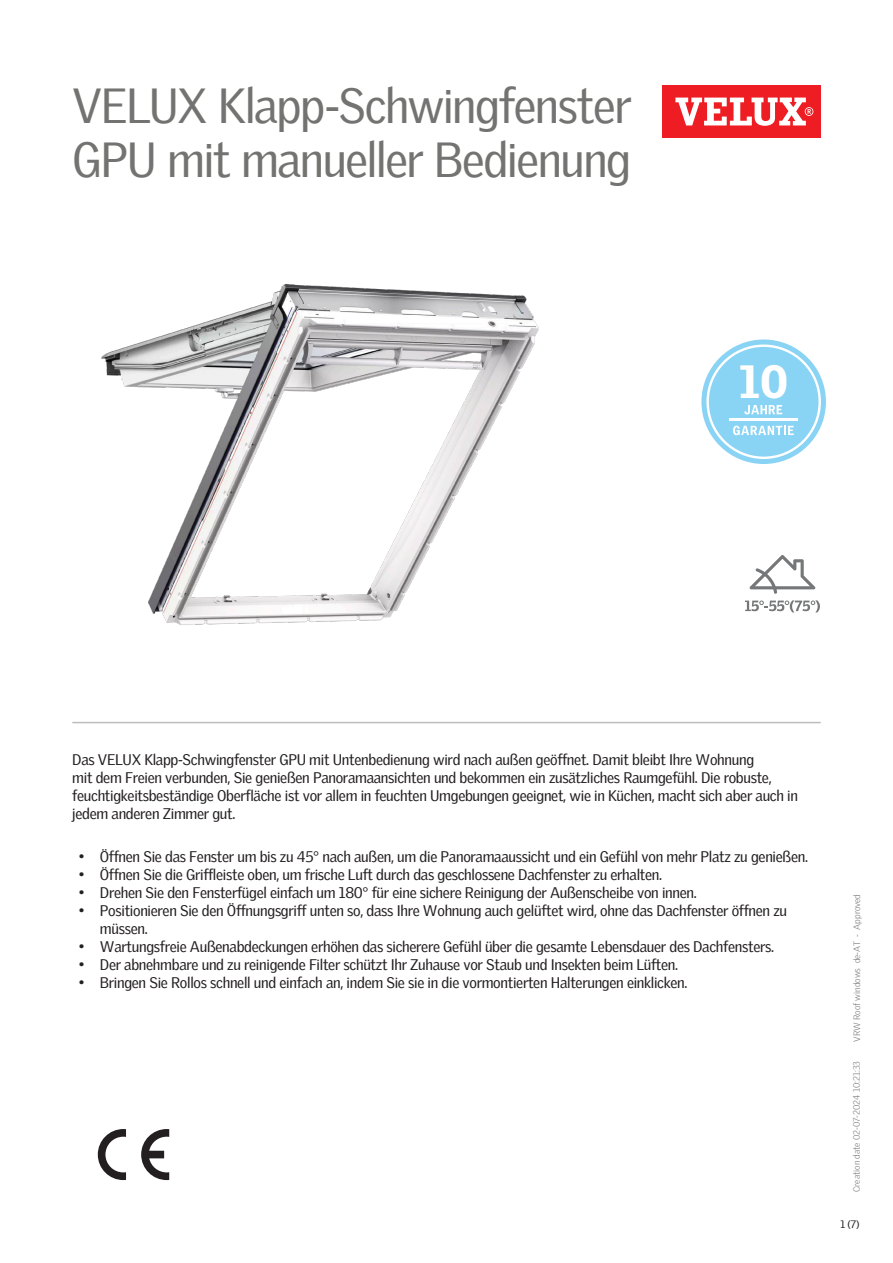
<style>
.page{position:relative;width:893px;height:1263px;background:#fff}
.page>*{position:absolute;margin:0;border:0;box-sizing:border-box;transform-origin:0 0}
.Headline{font:48px/54px "Velux Gothic";letter-spacing:-.03em;color:#737371}
.t1{font:900 45.3px "Velux Gothic";color:#fff}
.Body_Regular{font:15px/18px "Velux Gothic";letter-spacing:-.02em;color:#231f20}
.t2{font:10.5px "Velux Gothic";color:#231f20}
.t3{font:300 9px "Velux Gothic";color:#7c7e81}
</style>
<div class="page">
<div style="left:662px;top:85px;width:159px;height:53px;background:#ee1d23"></div>
<svg style="left:675px;top:98px;width:138px;height:28px"></svg>
<hr style="left:72px;top:722px;width:749px;height:1px;background:#bcbdbb">
<svg style="left:749px;top:555px;width:66px;height:39px"></svg>
<svg style="left:745px;top:600px;width:75px;height:12px"></svg>
<svg style="left:141px;top:1129px;width:28px;height:51px"></svg>
<svg style="left:98px;top:1129px;width:28px;height:51px"></svg>
<svg style="left:701px;top:339px;width:125px;height:125px"></svg>
<img style="left:101px;top:284px;width:438px;height:341px">
<p class="Headline" style="left:72px;top:74px;width:561px">VELUX Klapp-Schwingfenster<br>GPU mit manueller Bedienung</p>
<p class="t1" style="left:739px;top:353px;width:50px">10</p>
<p class="Body_Regular" style="left:72px;top:749px;width:727px">Das VELUX Klapp-Schwingfenster GPU mit Untenbedienung wird nach außen geöffnet. Damit bleibt Ihre Wohnung<br>mit dem Freien verbunden, Sie genießen Panoramaansichten und bekommen ein zusätzliches Raumgefühl. Die robuste, feuchtigkeitsbeständige Oberfläche ist vor allem in feuchten Umgebungen geeignet, wie in Küchen, macht sich aber auch in jedem anderen Zimmer gut.</p>
<p class="Body_Regular" style="left:79px;top:846px;width:731px">• Öffnen Sie das Fenster um bis zu 45° nach außen, um die Panoramaaussicht und ein Gefühl von mehr Platz zu genießen.</p>
<p class="Body_Regular" style="left:79px;top:864px;width:585px">• Öffnen Sie die Griffleiste oben, um frische Luft durch das geschlossene Dachfenster zu erhalten.</p>
<p class="Body_Regular" style="left:79px;top:882px;width:620px">• Drehen Sie den Fensterfügel einfach um 180° für eine sichere Reinigung der Außenscheibe von innen.</p>
<p class="Body_Regular" style="left:100px;top:900px;width:689px;text-indent:-21px">• Positionieren Sie den Öffnungsgriff unten so, dass Ihre Wohnung auch gelüftet wird, ohne das Dachfenster öffnen zu müssen.</p>
<p class="Body_Regular" style="left:79px;top:936px;width:697px">• Wartungsfreie Außenabdeckungen erhöhen das sicherere Gefühl über die gesamte Lebensdauer des Dachfensters.</p>
<p class="Body_Regular" style="left:79px;top:954px;width:601px">• Der abnehmbare und zu reinigende Filter schützt Ihr Zuhause vor Staub und Insekten beim Lüften.</p>
<p class="Body_Regular" style="left:79px;top:972px;width:610px">• Bringen Sie Rollos schnell und einfach an, indem Sie sie in die vormontierten Halterungen einklicken.</p>
<p class="t3" style="left:850px;top:1042px;width:149px;rotate:-90deg">VRW Roof windows de-AT - Approved</p>
<p class="t3" style="left:850px;top:1192px;width:132px;rotate:-90deg">Creation date 02-07-2024 10:21:33</p>
<p class="t2" style="left:840px;top:1216px;width:21px">1 (7)</p>
</div>
